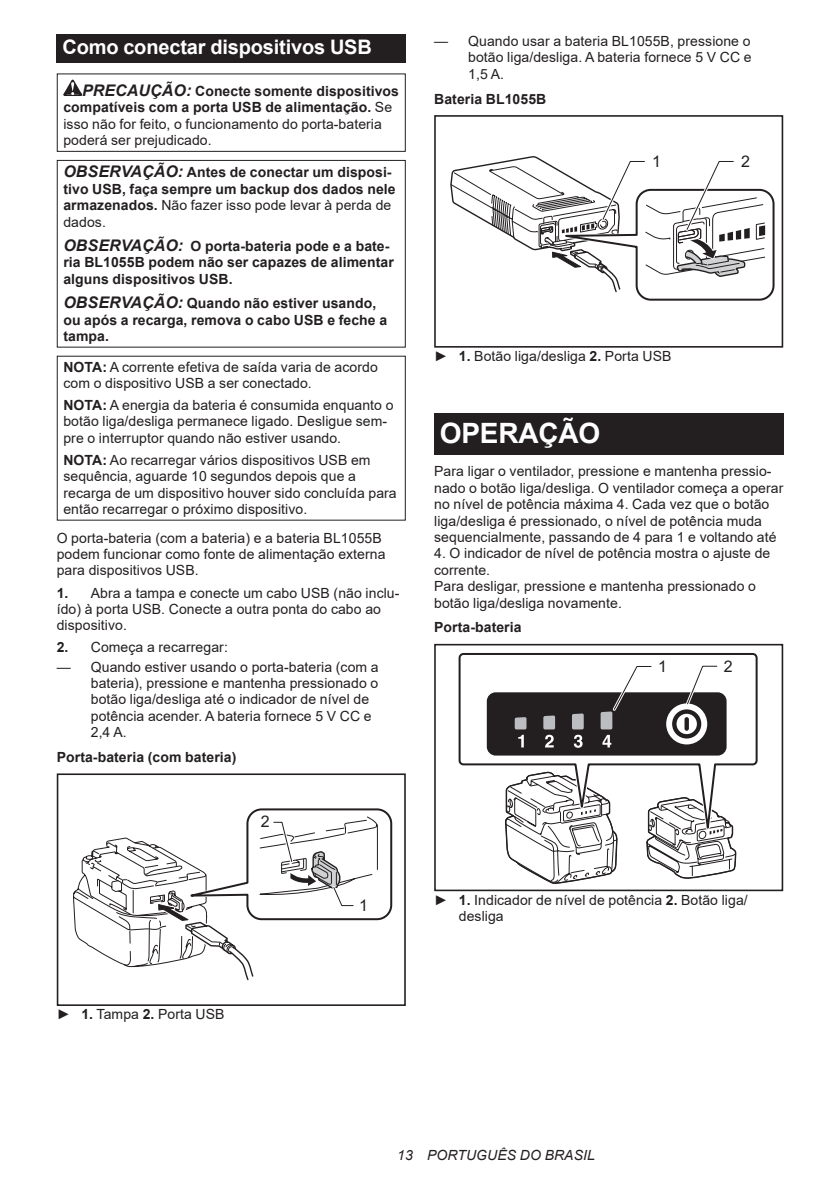
<style>
.page{position:relative;width:840px;height:1191px;background:#fff}
.page>*{position:absolute;margin:0;border:0;box-sizing:border-box;transform-origin:0 0}
.t1{font:700 28px "Arial";letter-spacing:-.01em;color:#fff}
.t2{font:700 20px "Arial";letter-spacing:-.01em;color:#fff}
.t3{font:16px "Arial";color:#231f20}
.t4{font:14px/16.4px "Arial";letter-spacing:.005em;color:#231f20}
.t5{font:700 14px/16.4px "Arial";letter-spacing:.005em;color:#231f20}
.t6{font:italic 14px "Arial";letter-spacing:.005em;color:#231f20}
.s1{font-weight:700;font-style:italic;font-size:16px}
.s2{font-weight:700}
.s3{font-style:italic;font-size:16px}
.s4{font-weight:400}
</style>
<div class="page">
<div style="left:57px;top:34px;width:348px;height:29px;background:#231f20"></div>
<svg style="left:63px;top:80px;width:19px;height:16px"></svg>
<div style="left:57px;top:73px;width:348px;height:79px;border:1px solid #231f20"></div>
<div style="left:57px;top:160px;width:348px;height:188px;border:1px solid #231f20"></div>
<div style="left:57px;top:773px;width:348px;height:233px;border:2px solid #231f20"></div>
<svg style="left:72px;top:773px;width:322px;height:208px"></svg>
<div style="left:434px;top:115px;width:348px;height:233px;border:2px solid #231f20"></div>
<svg style="left:450px;top:156px;width:325px;height:145px"></svg>
<div style="left:434px;top:413px;width:348px;height:41px;background:#231f20"></div>
<svg style="left:512px;top:860px;width:105px;height:24px"></svg>
<svg style="left:650px;top:860px;width:86px;height:19px"></svg>
<svg style="left:506px;top:844px;width:231px;height:16px"></svg>
<svg style="left:458px;top:653px;width:300px;height:191px"></svg>
<div style="left:486px;top:692px;width:240px;height:63px;background:#231f20;border-radius:9px"></div>
<div style="left:514px;top:717px;width:12px;height:12px;background:#bcbdc0;border-radius:2px"></div>
<div style="left:543px;top:715px;width:11px;height:14px;background:#bcbdc0;border-radius:2px"></div>
<div style="left:571px;top:713px;width:12px;height:16px;background:#bcbdc0;border-radius:2px"></div>
<div style="left:600px;top:711px;width:12px;height:18px;background:#bcbdc0;border-radius:2px"></div>
<svg style="left:665px;top:703px;width:41px;height:41px"></svg>
<svg style="left:671px;top:709px;width:30px;height:29px"></svg>
<div style="left:676px;top:714px;width:20px;height:20px;background:#fff;border-radius:50%"></div>
<svg style="left:684px;top:717px;width:4px;height:14px"></svg>
<svg style="left:573px;top:734px;width:9px;height:14px"></svg>
<svg style="left:602px;top:735px;width:9px;height:12px"></svg>
<svg style="left:518px;top:735px;width:5px;height:12px"></svg>
<svg style="left:545px;top:734px;width:8px;height:13px"></svg>
<div style="left:434px;top:644px;width:348px;height:247px;border:2px solid #231f20"></div>
<svg style="left:683px;top:663px;width:36px;height:44px"></svg>
<svg style="left:610px;top:663px;width:43px;height:50px"></svg>
<h2 class="t2" style="left:62px;top:33px;width:311px">Como conectar dispositivos USB</h2>
<p class="t4" style="left:63px;top:83px;width:337px;text-indent:19px"><span class="s1">PRECAUÇÃO:</span> <span class="s2">Conecte somente dispositivos compatíveis com a porta USB de alimentação.</span> Se isso não for feito, o funcionamento do porta-bateria poderá ser prejudicado.</p>
<p class="t5" style="left:63px;top:164px;width:333px"><span class="s3">OBSERVAÇÃO:</span> Antes de conectar um disposi&shy;tivo USB, faça sempre um backup dos dados nele armazenados. <span class="s4">Não fazer isso pode levar à perda de dados.</span></p>
<p class="t5" style="left:63px;top:238px;width:332px"><span class="s3">OBSERVAÇÃO:</span> O porta-bateria pode e a bate&shy;ria BL1055B podem não ser capazes de alimentar alguns dispositivos USB.</p>
<p class="t5" style="left:63px;top:295px;width:325px"><span class="s3">OBSERVAÇÃO:</span> Quando não estiver usando, ou após a recarga, remova o cabo USB e feche a tampa.</p>
<p class="t4" style="left:63px;top:358px;width:316px"><span class="s2">NOTA:</span> A corrente efetiva de saída varia de acordo com o dispositivo USB a ser conectado.</p>
<p class="t4" style="left:63px;top:397px;width:331px"><span class="s2">NOTA:</span> A energia da bateria é consumida enquanto o botão liga/desliga permanece ligado. Desligue sem&shy;pre o interruptor quando não estiver usando.</p>
<p class="t4" style="left:63px;top:451px;width:334px"><span class="s2">NOTA:</span> Ao recarregar vários dispositivos USB em sequência, aguarde 10 segundos depois que a recarga de um dispositivo houver sido concluída para então recarregar o próximo dispositivo.</p>
<p class="t4" style="left:57px;top:529px;width:330px">O porta-bateria (com a bateria) e a bateria BL1055B podem funcionar como fonte de alimentação externa para dispositivos USB.</p>
<p class="t4" style="left:57px;top:584px;width:344px"><span class="s2">1.</span> Abra a tampa e conecte um cabo USB (não inclu&shy;ído) à porta USB. Conecte a outra ponta do cabo ao dispositivo.</p>
<p class="t4" style="left:57px;top:639px;width:172px"><span class="s2">2.</span> Começa a recarregar:</p>
<p class="t4" style="left:91px;top:658px;width:289px;text-indent:-34px">— Quando estiver usando o porta-bateria (com a bateria), pressione e mantenha pressionado o botão liga/desliga até o indicador de nível de potência acender. A bateria fornece 5 V CC e 2,4 A.</p>
<p class="t5" style="left:57px;top:749px;width:181px">Porta-bateria (com bateria)</p>
<p class="t3" style="left:261px;top:810px;width:10px">2</p>
<p class="t4" style="left:57px;top:1006px;width:169px">► <span class="s2">1.</span> Tampa <span class="s2">2.</span> Porta USB</p>
<p class="t3" style="left:359px;top:894px;width:10px">1</p>
<p class="t4" style="left:468px;top:33px;width:285px;text-align:justify;text-indent:-34px">— Quando usar a bateria BL1055B, pressione o botão liga/desliga. A bateria fornece 5 V CC e 1,5 A.</p>
<p class="t5" style="left:434px;top:91px;width:114px">Bateria BL1055B</p>
<p class="t3" style="left:652px;top:150px;width:10px">1</p>
<p class="t3" style="left:740px;top:150px;width:10px">2</p>
<p class="t4" style="left:434px;top:348px;width:238px">► <span class="s2">1.</span> Botão liga/desliga <span class="s2">2.</span> Porta USB</p>
<h1 class="t1" style="left:439px;top:413px;width:162px">OPERAÇÃO</h1>
<p class="t4" style="left:434px;top:463px;width:350px">Para ligar o ventilador, pressione e mantenha pressio&shy;nado o botão liga/desliga. O ventilador começa a operar no nível de potência máxima 4. Cada vez que o botão liga/desliga é pressionado, o nível de potência muda sequencialmente, passando de 4 para 1 e voltando até</p>
<p class="t4" style="left:434px;top:545px;width:337px">4. O indicador de nível de potência mostra o ajuste de corrente.<br>Para desligar, pressione e mantenha pressionado o botão liga/desliga novamente.</p>
<p class="t5" style="left:434px;top:619px;width:89px">Porta-bateria</p>
<p class="t3" style="left:657px;top:655px;width:10px">1</p>
<p class="t3" style="left:723px;top:655px;width:10px">2</p>
<p class="t4" style="left:458px;top:891px;width:290px;text-indent:-25px">► <span class="s2">1.</span> Indicador de nível de potência <span class="s2">2.</span> Botão liga/ desliga</p>
<p class="t6" style="left:397px;top:1146px;width:199px">13 PORTUGUÊS DO BRASIL</p>
</div>
